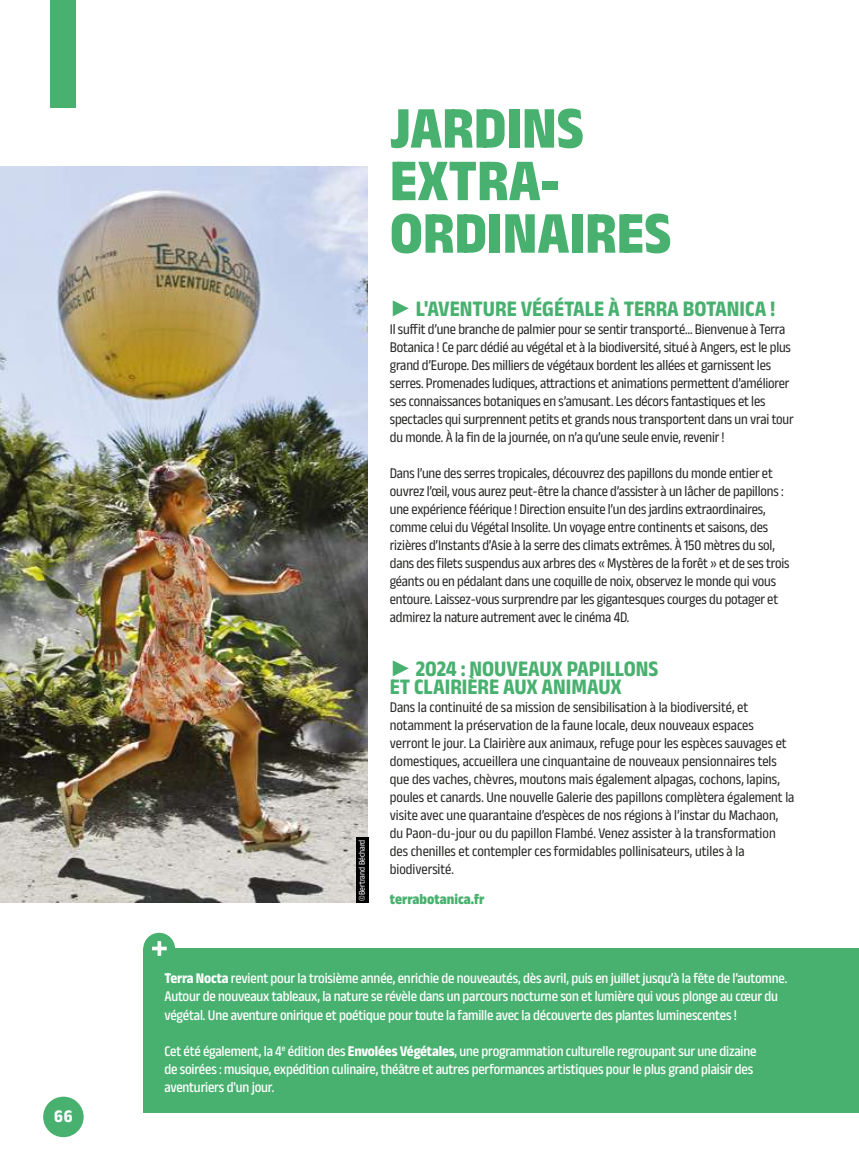
<style>
.page{position:relative;width:859px;height:1170px;background:#fff}
.page>*{position:absolute;margin:0;border:0;box-sizing:border-box;transform-origin:0 0}
.t1{font:800 semi-condensed 60px/52.5px "Anek Latin";color:#49b170}
.t2{font:700 semi-condensed 22.5px/18px "Anek Latin";color:#49b170}
.t3{font:700 semi-condensed 18px "Anek Latin";color:#fff}
.t4{font:semi-condensed 15px/18px "Anek Latin";letter-spacing:-.01em;color:#282827}
.t5{font:500 semi-condensed 15px/18px "Anek Latin";letter-spacing:-.01em;color:#fff}
.t6{font:800 semi-condensed 15px "Anek Latin";color:#49b170}
.t7{font:semi-condensed 9px "Anek Latin";color:#fff}
.s1{font-family:"Century Gothic";font-stretch:normal}
.s2{font-weight:700}
</style>
<div class="page">
<div style="left:51px;top:0;width:25px;height:107px;background:#49b170"></div>
<div style="left:43px;top:1096px;width:41px;height:40px;background:#49b170;border-radius:50%"></div>
<img style="left:0;top:166px;width:368px;height:736px">
<div style="left:143px;top:948px;width:716px;height:164px;background:#49b170"></div>
<div style="left:143px;top:932px;width:32px;height:32px;background:#49b170;border-radius:50%"></div>
<svg style="left:152px;top:941px;width:15px;height:14px"></svg>
<div style="left:356px;top:837px;width:13px;height:65px;background:#000"></div>
<p class="t3" style="left:54px;top:1103px;width:20px">66</p>
<p class="t7" style="left:356px;top:900px;width:62px;rotate:-90deg">©Bertrand Béchard</p>
<h1 class="t1" style="left:390px;top:98px;width:283px">JARDINS<br>EXTRA-<br>ORDINAIRES</h1>
<h2 class="t2" style="left:390px;top:298px;width:387px"><span class="s1">►</span> L'AVENTURE VÉGÉTALE À TERRA BOTANICA !</h2>
<p class="t4" style="left:390px;top:319px;width:405px">Il suffit d’une branche de palmier pour se sentir transporté… Bienvenue à Terra Botanica ! Ce parc dédié au végétal et à la biodiversité, situé à Angers, est le plus grand d’Europe. Des milliers de végétaux bordent les allées et garnissent les serres. Promenades ludiques, attractions et animations permettent d’améliorer ses connaissances botaniques en s’amusant. Les décors fantastiques et les spectacles qui surprennent petits et grands nous transportent dans un vrai tour du monde. À la fin de la journée, on n’a qu’une seule envie, revenir !</p>
<p class="t4" style="left:390px;top:463px;width:401px">Dans l’une des serres tropicales, découvrez des papillons du monde entier et ouvrez l’œil, vous aurez peut-être la chance d’assister à un lâcher de papillons : une expérience féérique ! Direction ensuite l’un des jardins extraordinaires, comme celui du Végétal Insolite. Un voyage entre continents et saisons, des rizières d’Instants d’Asie à la serre des climats extrêmes. À 150 mètres du sol, dans des filets suspendus aux arbres des « Mystères de la forêt » et de ses trois géants ou en pédalant dans une coquille de noix, observez le monde qui vous entoure. Laissez-vous surprendre par les gigantesques courges du potager et admirez la nature autrement avec le cinéma 4D.</p>
<h2 class="t2" style="left:390px;top:658px;width:270px"><span class="s1">►</span> 2024 : NOUVEAUX PAPILLONS<br>ET CLAIRIÈRE AUX ANIMAUX</h2>
<p class="t4" style="left:390px;top:697px;width:406px">Dans la continuité de sa mission de sensibilisation à la biodiversité, et notamment la préservation de la faune locale, deux nouveaux espaces verront le jour. La Clairière aux animaux, refuge pour les espèces sauvages et domestiques, accueillera une cinquantaine de nouveaux pensionnaires tels que des vaches, chèvres, moutons mais également alpagas, cochons, lapins, poules et canards. Une nouvelle Galerie des papillons complètera également la visite avec une quarantaine d’espèces de nos régions à l’instar du Machaon, du Paon-du-jour ou du papillon Flambé. Venez assister à la transformation des chenilles et contempler ces formidables pollinisateurs, utiles à la biodiversité.</p>
<p class="t6" style="left:390px;top:888px;width:96px">terrabotanica.fr</p>
<p class="t5" style="left:164px;top:968px;width:624px"><span class="s2">Terra Nocta</span> revient pour la troisième année, enrichie de nouveautés, dès avril, puis en juillet jusqu’à la fête de l’automne.<br>Autour de nouveaux tableaux, la nature se révèle dans un parcours nocturne son et lumière qui vous plonge au cœur du végétal. Une aventure onirique et poétique pour toute la famille avec la découverte des plantes luminescentes !</p>
<p class="t5" style="left:164px;top:1040px;width:593px">Cet été également, la 4<sup>e</sup> édition des <span class="s2">Envolées Végétales</span>, une programmation culturelle regroupant sur une dizaine de soirées : musique, expédition culinaire, théâtre et autres performances artistiques pour le plus grand plaisir des aventuriers d'un jour.</p>
</div>
